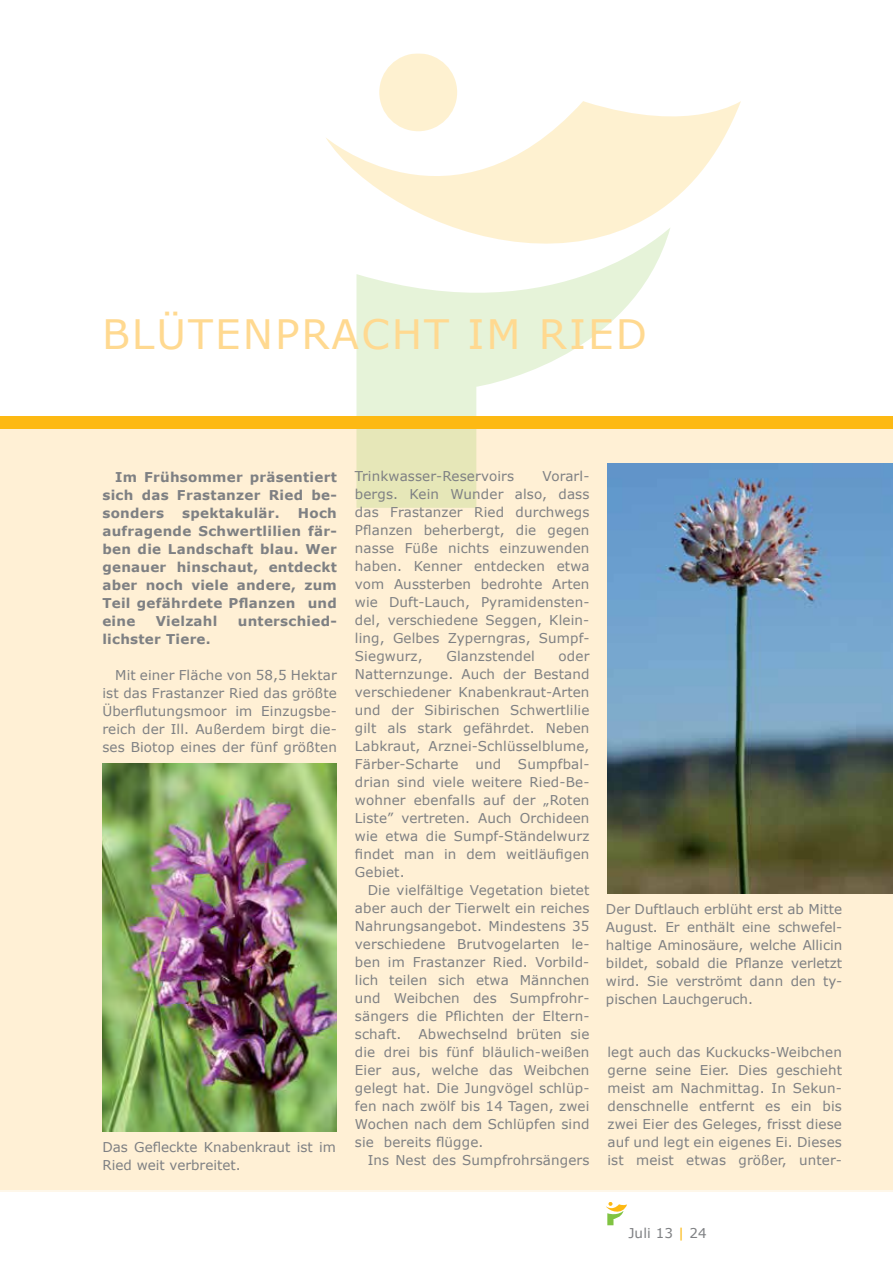
<style>
.page{position:relative;width:893px;height:1263px;background:#fff}
.page>*{position:absolute;margin:0;border:0;box-sizing:border-box;transform-origin:0 0}
.t1{font:40.5px "Verdana";letter-spacing:.05em;color:#ffd990}
.t2{font:13.5px/18px "Verdana";letter-spacing:.01em;color:#7e8083;text-align:justify}
.t3{font:700 13.5px/18px "Verdana";letter-spacing:.02em;color:#7e8083;text-align:justify}
.s1{color:#fdb913}
</style>
<div class="page">
<div style="left:0;top:416px;width:893px;height:774px;background:#fff0d5"></div>
<svg style="left:356px;top:333px;width:242px;height:175px"></svg>
<div style="left:379px;top:53px;width:78px;height:78px;background:#fef1d0;border-radius:50%"></div>
<svg style="left:326px;top:100px;width:415px;height:233px"></svg>
<svg style="left:606px;top:1202px;width:21px;height:24px"></svg>
<div style="left:0;top:416px;width:893px;height:13px;background:#fdb913"></div>
<img style="left:607px;top:463px;width:286px;height:430px">
<img style="left:102px;top:763px;width:235px;height:368px">
<h1 class="t1" style="left:102px;top:308px;width:514px">Blütenpracht IM RIED</h1>
<p class="t3" style="left:102px;top:467px;width:236px;text-indent:13px">Im Frühsommer präsentiert sich das Frastanzer Ried be&shy;sonders</p>
<p class="t3" style="left:102px;top:503px;width:236px;text-indent:196px">Hoch aufragende Schwertlilien fär&shy;ben die Landschaft blau. Wer genauer hinschaut, entdeckt aber noch viele andere, zum Teil gefährdete Pflanzen und eine</p>
<p class="t3" style="left:182px;top:503px;width:99px">spektakulär.</p>
<p class="t3" style="left:156px;top:611px;width:63px">Vielzahl</p>
<p class="t3" style="left:238px;top:611px;width:101px">unterschied-</p>
<p class="t3" style="left:102px;top:629px;width:110px">lichster Tiere.</p>
<p class="t2" style="left:102px;top:665px;width:236px;text-indent:13px">M it einer Fläche von 58,5 Hektar ist das Frastanzer Ried das größte Überflutungsmoor im Einzugsbe&shy;reich der Ill. Außerdem birgt die&shy;ses Biotop eines der fünf größten</p>
<p class="t2" style="left:102px;top:1138px;width:235px">Das Gefleckte Knabenkraut ist im<br>Ried weit verbreitet.</p>
<p class="t2" style="left:355px;top:467px;width:161px">Trinkwasser-Reservoirs</p>
<p class="t2" style="left:355px;top:467px;width:236px;text-indent:188px">Vorarl&shy;bergs. Kein Wunder also, dass das Frastanzer Ried durchwegs Pflanzen beherbergt, die gegen nasse Füße nichts einzuwenden haben. Kenner entdecken etwa vom Aussterben bedrohte Arten wie Duft-Lauch, Pyramidensten&shy;del, verschiedene Seggen, Klein&shy;ling, Gelbes Zyperngras, Sumpf-Siegwurz,</p>
<p class="t2" style="left:355px;top:647px;width:236px;text-indent:204px">oder Natternzunge. Auch der Bestand verschiedener Knabenkraut-Arten und der Sibirischen Schwertlilie gilt als stark gefährdet. Neben Labkraut, Arznei-Schlüsselblume, Färber-Scharte</p>
<p class="t2" style="left:446px;top:647px;width:90px">Glanzstendel</p>
<p class="t2" style="left:355px;top:755px;width:236px;text-indent:163px">Sumpfbal&shy;drian sind viele weitere Ried-Be&shy;wohner ebenfalls auf der „Roten Liste” vertreten. Auch Orchideen wie etwa die Sumpf-Ständelwurz findet man in dem weitläufigen Gebiet.</p>
<p class="t2" style="left:355px;top:881px;width:236px;text-indent:13px">Die vielfältige Vegetation bietet aber auch der Tierwelt ein reiches Nahrungsangebot. M indestens 35 verschiedene Brutvogelarten le&shy;ben im Frastanzer Ried. Vorbild&shy;lich teilen sich etwa Männchen und Weibchen des Sumpfrohr&shy;sängers die Pflichten der Eltern&shy;schaft.</p>
<p class="t2" style="left:475px;top:755px;width:27px">und</p>
<p class="t2" style="left:355px;top:1025px;width:236px;text-indent:64px">Abwechselnd brüten sie die drei bis fünf bläulich-weißen Eier aus, welche das Weibchen gelegt hat. Die Jungvögel schlüp&shy;fen nach zwölf bis 14 Tagen, zwei Wochen nach dem Schlüpfen sind sie bereits flügge.</p>
<p class="t2" style="left:368px;top:1151px;width:223px">Ins Nest des Sumpfrohrsängers</p>
<p class="t2" style="left:606px;top:900px;width:238px">Der Duftlauch erblüht erst ab M itte August. Er enthält eine schwefel&shy;haltige Aminosäure, welche Allicin bildet, sobald die Pflanze verletzt wird. Sie verströmt dann den ty&shy;pischen Lauchgeruch.</p>
<p class="t2" style="left:607px;top:1043px;width:236px">legt auch das Kuckucks-Weibchen gerne seine Eier. Dies geschieht meist am Nachmittag. In Sekun&shy;denschnelle entfernt es ein bis zwei Eier des Geleges, frisst diese auf und legt ein eigenes Ei. Dieses ist meist etwas größer, unter-</p>
<p class="t2" style="left:628px;top:1223px;width:80px">Juli 13 <span class="s1">|</span> 24</p>
</div>
